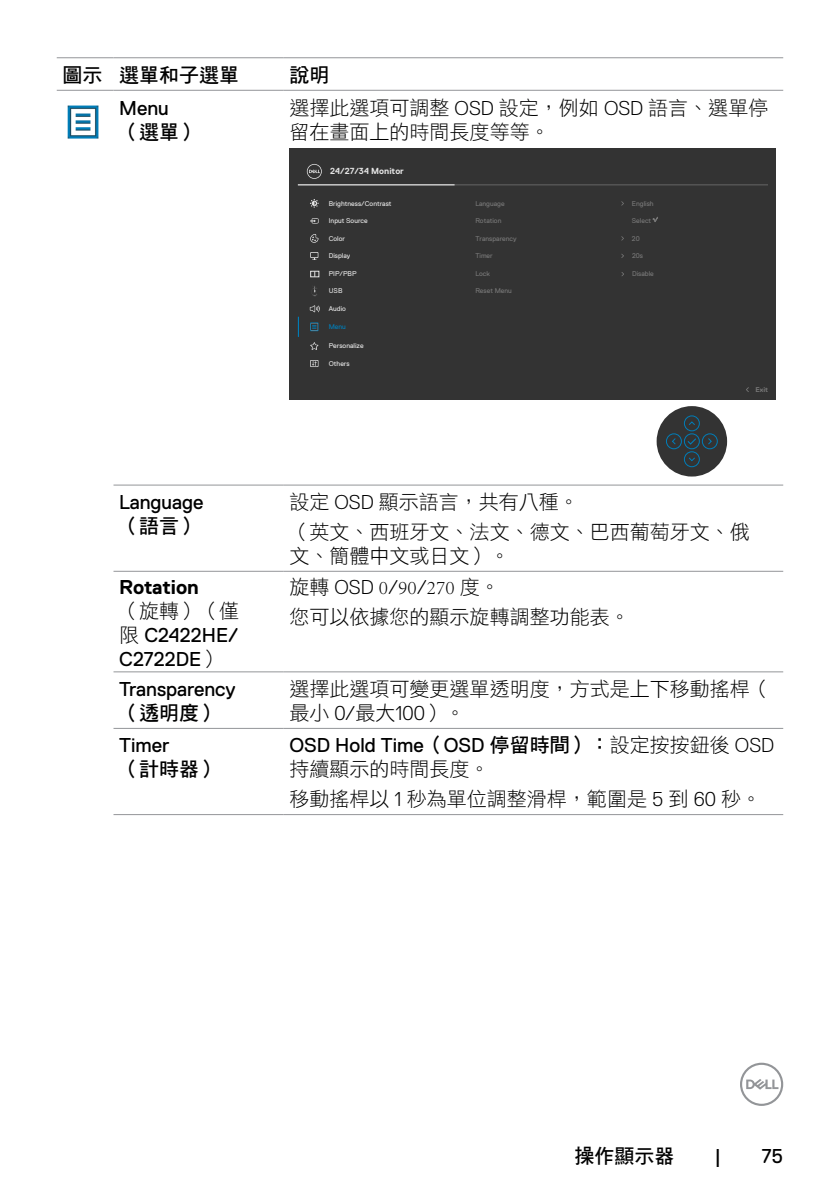
<style>
.page{position:relative;width:840px;height:1191px;background:#fff}
.page>*{position:absolute;margin:0;border:0;box-sizing:border-box;transform-origin:0 0}
.t1{font:20px/24px "DF Hei Std W3";color:#000}
.t2{font:20px/24px "Dell Replica";color:#000}
.t3{font:20px "DF Hei Std W7";color:#000}
.t4{font:300 20px "Adobe Song Std";color:#000}
.t5{font:700 20px "Dell Replica";letter-spacing:-.01em;color:#000}
.t6{font:700 8.8px "Dell Replica";color:#e4e4e4}
.t7{font:7px "Dell Replica";color:#777}
.t8{font:7px "Dell Replica";color:#e4e4e4}
.t9{font:7px "Dell Replica";color:#e3e3e3}
.t10{font:700 7px "Dell Replica";color:#777}
.t11{font:7px "Dell Replica";color:#007db8}
.s1{font-family:"Dell Replica";font-weight:300}
.s2{font-family:"DF Hei Std W3"}
.s3{font-family:"DF Hei Std W3";font-weight:400}
.s4{font-family:"Dell Replica"}
.s5{font-family:"DF Hei Std W7"}
.s6{font-weight:300}
</style>
<div class="page">
<svg style="left:740px;top:1062px;width:42px;height:44px"></svg>
<hr style="left:57px;top:57px;width:56px;height:1px;background:#939598">
<hr style="left:113px;top:57px;width:170px;height:1px;background:#939598">
<hr style="left:283px;top:57px;width:499px;height:1px;background:#939598">
<hr style="left:57px;top:90px;width:56px;height:1px;background:#939598">
<hr style="left:113px;top:90px;width:170px;height:1px;background:#939598">
<hr style="left:283px;top:90px;width:499px;height:1px;background:#939598">
<hr style="left:113px;top:485px;width:170px;height:1px;background:#939598">
<hr style="left:283px;top:485px;width:499px;height:1px;background:#939598">
<hr style="left:113px;top:571px;width:170px;height:1px;background:#939598">
<hr style="left:283px;top:571px;width:499px;height:1px;background:#939598">
<hr style="left:113px;top:671px;width:170px;height:1px;background:#939598">
<hr style="left:283px;top:671px;width:499px;height:1px;background:#939598">
<hr style="left:113px;top:728px;width:170px;height:1px;background:#939598">
<hr style="left:283px;top:728px;width:499px;height:1px;background:#939598">
<hr style="left:113px;top:814px;width:170px;height:1px;background:#939598">
<hr style="left:283px;top:814px;width:499px;height:1px;background:#939598">
<img style="left:67px;top:105px;width:32px;height:34px">
<div style="left:289px;top:148px;width:487px;height:252px;background:#333"></div>
<div style="left:656px;top:406px;width:70px;height:70px;background:#333;border-radius:50%"></div>
<div style="left:683px;top:433px;width:16px;height:16px;border:1px solid #007db8;border-radius:50%"></div>
<div style="left:683px;top:451px;width:16px;height:16px;border:1px solid #007db8;border-radius:50%"></div>
<div style="left:683px;top:415px;width:16px;height:16px;border:1px solid #007db8;border-radius:50%"></div>
<div style="left:665px;top:433px;width:16px;height:16px;border:1px solid #007db8;border-radius:50%"></div>
<div style="left:701px;top:433px;width:16px;height:16px;border:1px solid #007db8;border-radius:50%"></div>
<svg style="left:689px;top:457px;width:6px;height:5px"></svg>
<svg style="left:689px;top:421px;width:6px;height:4px"></svg>
<svg style="left:708px;top:438px;width:3px;height:7px"></svg>
<svg style="left:672px;top:438px;width:4px;height:7px"></svg>
<svg style="left:686px;top:437px;width:11px;height:8px"></svg>
<hr style="left:298px;top:184px;width:469px;height:1px;background:#666">
<hr style="left:298px;top:184px;width:156px;height:1px;background:#fff">
<svg style="left:307px;top:164px;width:14px;height:15px"></svg>
<svg style="left:298px;top:317px;width:1px;height:20px"></svg>
<svg style="left:310px;top:218px;width:8px;height:6px"></svg>
<svg style="left:310px;top:234px;width:8px;height:9px"></svg>
<svg style="left:310px;top:199px;width:8px;height:9px"></svg>
<svg style="left:310px;top:252px;width:8px;height:6px"></svg>
<svg style="left:311px;top:253px;width:6px;height:7px"></svg>
<svg style="left:310px;top:271px;width:9px;height:6px"></svg>
<svg style="left:310px;top:342px;width:8px;height:8px"></svg>
<svg style="left:310px;top:360px;width:8px;height:7px"></svg>
<svg style="left:310px;top:361px;width:8px;height:5px"></svg>
<svg style="left:312px;top:361px;width:4px;height:5px"></svg>
<svg style="left:310px;top:322px;width:8px;height:9px"></svg>
<div style="left:311px;top:323px;width:6px;height:7px;background:#333"></div>
<svg style="left:312px;top:325px;width:4px;height:4px"></svg>
<svg style="left:309px;top:305px;width:10px;height:7px"></svg>
<svg style="left:312px;top:286px;width:5px;height:10px"></svg>
<svg style="left:652px;top:217px;width:5px;height:5px"></svg>
<p class="t3" style="left:62px;top:64px;width:178px">圖示 選單和子選單</p>
<p class="t3" style="left:289px;top:64px;width:41px">說明</p>
<p class="t2" style="left:119px;top:96px;width:51px">Menu</p>
<p class="t3" style="left:119px;top:121px;width:82px">（選單）</p>
<p class="t1" style="left:289px;top:95px;width:480px">選擇此選項可調整 <span class="s1">OSD</span> 設定，例如 <span class="s1">OSD</span> 語言、選單停留在畫面上的時間長度等等。</p>
<p class="t2" style="left:119px;top:490px;width:86px">Language</p>
<p class="t3" style="left:119px;top:515px;width:82px">（語言）</p>
<p class="t5" style="left:119px;top:576px;width:81px">Rotation</p>
<p class="t1" style="left:119px;top:598px;width:122px">（旋轉）（僅</p>
<p class="t2" style="left:119px;top:623px;width:121px"><span class="s2">限</span> C2422HE/<br>C2722DE<span class="s2">）</span></p>
<p class="t2" style="left:119px;top:677px;width:118px">Transparency</p>
<p class="t3" style="left:119px;top:701px;width:102px">（透明度）</p>
<p class="t2" style="left:119px;top:733px;width:52px">Timer</p>
<p class="t3" style="left:119px;top:758px;width:102px">（計時器）</p>
<p class="t6" style="left:330px;top:166px;width:75px">24/27/34 Monitor</p>
<p class="t8" style="left:328px;top:199px;width:64px">Brightness/Contrast</p>
<p class="t8" style="left:328px;top:217px;width:40px">Input Source</p>
<p class="t8" style="left:328px;top:234px;width:18px">Color</p>
<p class="t8" style="left:328px;top:252px;width:23px">Display</p>
<p class="t8" style="left:328px;top:270px;width:29px">PIP/PBP</p>
<p class="t9" style="left:328px;top:287px;width:15px">USB</p>
<p class="t9" style="left:328px;top:305px;width:19px">Audio</p>
<p class="t11" style="left:328px;top:323px;width:19px">Menu</p>
<p class="t8" style="left:328px;top:342px;width:36px">Personalize</p>
<p class="t8" style="left:328px;top:359px;width:22px">Others</p>
<p class="t7" style="left:475px;top:199px;width:31px">Language</p>
<p class="t7" style="left:631px;top:199px;width:23px">English</p>
<p class="t7" style="left:475px;top:217px;width:28px">Rotation</p>
<p class="t7" style="left:631px;top:217px;width:21px">Select</p>
<p class="t7" style="left:475px;top:234px;width:43px">Transparency</p>
<p class="t7" style="left:631px;top:234px;width:9px">20</p>
<p class="t7" style="left:475px;top:252px;width:19px">Timer</p>
<p class="t7" style="left:631px;top:252px;width:13px">20s</p>
<p class="t7" style="left:475px;top:270px;width:16px">Lock</p>
<p class="t7" style="left:631px;top:270px;width:23px">Disable</p>
<p class="t7" style="left:475px;top:287px;width:38px">Reset Menu</p>
<p class="t10" style="left:755px;top:386px;width:14px">Exit</p>
<p class="t1" style="left:289px;top:487px;width:461px;line-height:29.6px">設定 <span class="s1">OSD</span> 顯示語言，共有八種。<br>（英文、西班牙文、法文、德文、巴西葡萄牙文、俄</p>
<p class="t1" style="left:289px;top:543px;width:221px">文、簡體中文或日文）。</p>
<p class="t4" style="left:289px;top:576px;width:212px"><span class="s3">旋轉</span> <span class="s4">OSD</span> 0<span class="s4">/</span>90<span class="s4">/</span>270 <span class="s3">度。</span></p>
<p class="t1" style="left:289px;top:604px;width:341px">您可以依據您的顯示旋轉調整功能表。</p>
<p class="t1" style="left:289px;top:676px;width:481px">選擇此選項可變更選單透明度，方式是上下移動搖桿（最小 <span class="s1">0/</span>最大<span class="s1">100</span>）。</p>
<p class="t2" style="left:289px;top:733px;width:486px">OSD Hold Time<span class="s5">（</span>OSD <span class="s5">停留時間）：</span><span class="s2">設定按按鈕後</span> <span class="s6">OSD</span></p>
<p class="t1" style="left:289px;top:754px;width:473px;line-height:29.6px">持續顯示的時間長度。<br>移動搖桿以 <span class="s1">1</span> 秒為單位調整滑桿，範圍是 <span class="s1">5</span> 到 <span class="s1">60</span> 秒。</p>
<p class="t3" style="left:574px;top:1144px;width:101px">操作顯示器</p>
<p class="t2" style="left:714px;top:1143px;width:8px">|</p>
<p class="t2" style="left:761px;top:1143px;width:23px">75</p>
</div>
